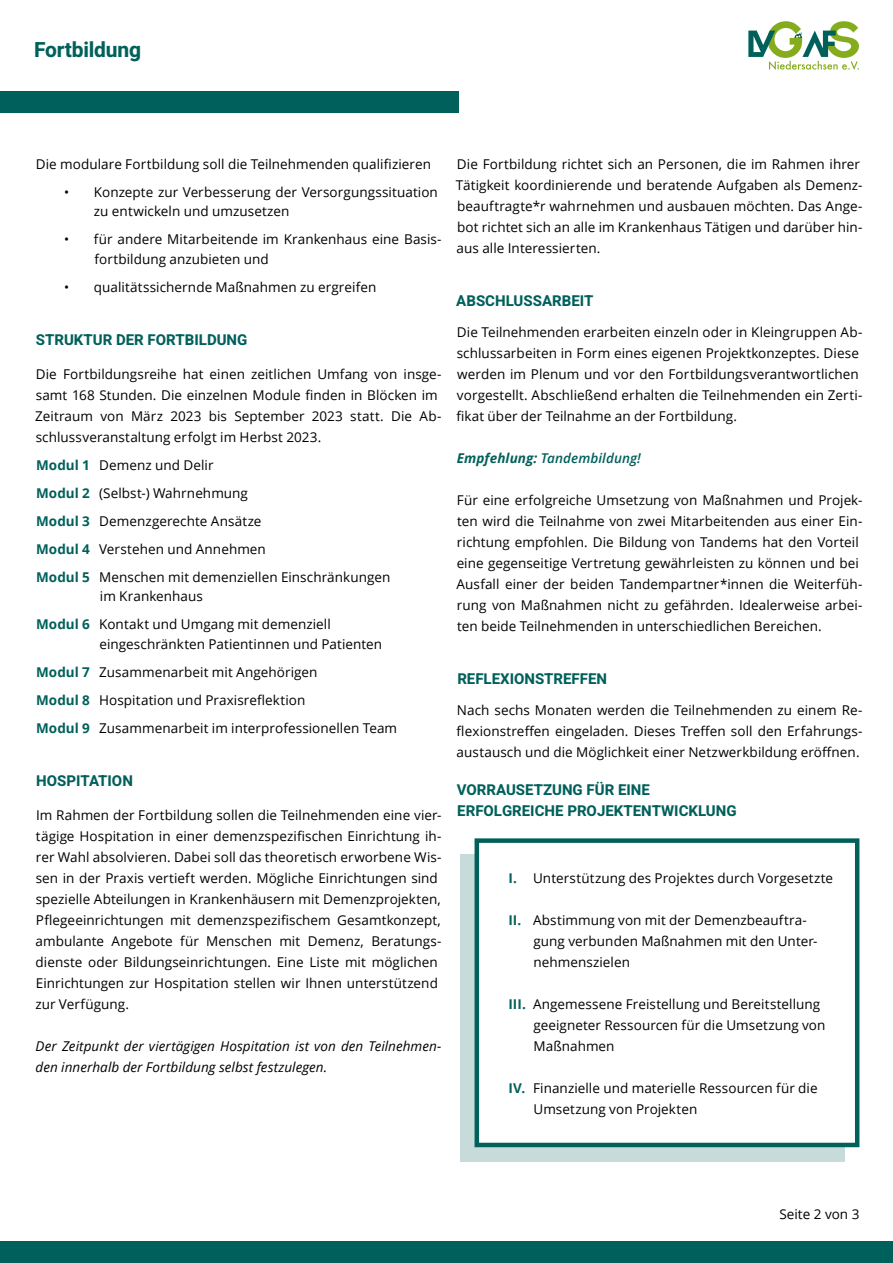
<style>
.page{position:relative;width:893px;height:1263px;background:#fff}
.page>*{position:absolute;margin:0;border:0;box-sizing:border-box;transform-origin:0 0}
.t1{font:700 21px "Heebo";letter-spacing:-.01em;color:#00605b}
.t2{font:700 15px/21px "Heebo";color:#00605b}
.t3{font:13.5px/21px "Open Sans";letter-spacing:.005em;color:#000}
.t4{font:italic 13.5px/21px "Open Sans";letter-spacing:.005em;color:#000}
.t5{font:italic 600 13.5px "Open Sans";letter-spacing:.005em;color:#00605b}
.s1{font-weight:700;color:#00605b}
.s2{font-weight:700}
</style>
<div class="page">
<svg style="left:748px;top:21px;width:111px;height:49px"></svg>
<div style="left:0;top:1242px;width:893px;height:21px;background:#00605b"></div>
<div style="left:460px;top:854px;width:385px;height:307px;background:#c6dbda"></div>
<div style="left:0;top:91px;width:458px;height:22px;background:#00605b"></div>
<div style="left:477px;top:841px;width:380px;height:304px;background:#fff"></div>
<div style="left:475px;top:838px;width:384px;height:309px;border:4px solid #00605b"></div>
<h1 class="t1" style="left:34px;top:35px;width:109px">Fortbildung</h1>
<p class="t3" style="left:36px;top:153px;width:397px">Die modulare Fortbildung soll die Teilnehmenden qualifizieren</p>
<p class="t3" style="left:94px;top:182px;width:345px;line-height:19.5px;text-indent:-30px">• Konzepte zur Verbesserung der Versorgungssituation zu entwickeln und umzusetzen</p>
<p class="t3" style="left:95px;top:229px;width:348px;line-height:19.5px;text-indent:-30px">• für andere Mitarbeitende im Krankenhaus eine Basis&shy;fortbildung anzubieten und</p>
<p class="t3" style="left:64px;top:276px;width:314px">• qualitätssichernde Maßnahmen zu ergreifen</p>
<p class="t2" style="left:36px;top:329px;width:213px">STRUKTUR DER FORTBILDUNG</p>
<p class="t3" style="left:35px;top:363px;width:408px">Die Fortbildungsreihe hat einen zeitlichen Umfang von insge&shy;samt 168 Stunden. Die einzelnen Module finden in Blöcken im Zeitraum von März 2023 bis September 2023 statt. Die Ab&shy;schlussveranstaltung erfolgt im Herbst 2023.</p>
<p class="t3" style="left:36px;top:450px;width:356px;line-height:28px"><span class="s1">Modul 1</span> Demenz und Delir<br><span class="s1">Modul 2</span> (Selbst-) Wahrnehmung<br><span class="s1">Modul 3</span> Demenzgerechte Ansätze<br><span class="s1">Modul 4</span> Verstehen und Annehmen<br><span class="s1">Modul 5</span> Menschen mit demenziellen Einschränkungen</p>
<p class="t3" style="left:36px;top:582px;width:296px;line-height:28px;text-indent:64px">im Krankenhaus<br><span class="s1">Modul 6</span> Kontakt und Umgang mit demenziell</p>
<p class="t3" style="left:36px;top:629px;width:363px;line-height:28px;text-indent:63px">eingeschränkten Patientinnen und Patienten <span class="s1">Modul 7</span> Zusammenarbeit mit Angehörigen<br><span class="s1">Modul 8</span> Hospitation und Praxisreflektion<br><span class="s1">Modul 9</span> Zusammenarbeit im interprofessionellen Team</p>
<p class="t2" style="left:36px;top:770px;width:98px">HOSPITATION</p>
<p class="t3" style="left:35px;top:804px;width:407px">Im Rahmen der Fortbildung sollen die Teilnehmenden eine vier&shy;tägige Hospitation in einer demenzspezifischen Einrichtung ih&shy;rer Wahl absolvieren. Dabei soll das theoretisch erworbene Wis&shy;sen in der Praxis vertieft werden. Mögliche Einrichtungen sind spezielle Abteilungen in Krankenhäusern mit Demenzprojekten, Pflegeeinrichtungen mit demenzspezifischem Gesamtkonzept, ambulante Angebote für Menschen mit Demenz, Beratungs&shy;dienste oder Bildungseinrichtungen. Eine Liste mit möglichen Einrichtungen zur Hospitation stellen wir Ihnen unterstützend zur Verfügung.</p>
<p class="t4" style="left:36px;top:1035px;width:407px">Der Zeitpunkt der viertägigen Hospitation ist von den Teilnehmen&shy;den innerhalb der Fortbildung selbst festzulegen.</p>
<p class="t3" style="left:456px;top:153px;width:408px">Die Fortbildung richtet sich an Personen, die im Rahmen ihrer Tätigkeit koordinierende und beratende Aufgaben als Demenz&shy;beauftragte*r wahrnehmen und ausbauen möchten. Das Ange&shy;bot richtet sich an alle im Krankenhaus Tätigen und darüber hin&shy;aus alle Interessierten.</p>
<p class="t2" style="left:456px;top:290px;width:139px">ABSCHLUSSARBEIT</p>
<p class="t3" style="left:457px;top:321px;width:407px">Die Teilnehmenden erarbeiten einzeln oder in Kleingruppen Ab&shy;schlussarbeiten in Form eines eigenen Projektkonzeptes. Diese werden im Plenum und vor den Fortbildungsverantwortlichen vorgestellt. Abschließend erhalten die Teilnehmenden ein Zerti&shy;fikat über der Teilnahme an der Fortbildung.</p>
<p class="t5" style="left:457px;top:448px;width:186px"><span class="s2">Empfehlung:</span> Tandembildung!</p>
<p class="t3" style="left:457px;top:489px;width:407px">Für eine erfolgreiche Umsetzung von Maßnahmen und Projek&shy;ten wird die Teilnahme von zwei Mitarbeitenden aus einer Ein&shy;richtung empfohlen. Die Bildung von Tandems hat den Vorteil eine gegenseitige Vertretung gewährleisten zu können und bei Ausfall einer der beiden Tandempartner*innen die Weiterfüh&shy;rung von Maßnahmen nicht zu gefährden. Idealerweise arbei&shy;ten beide Teilnehmenden in unterschiedlichen Bereichen.</p>
<p class="t2" style="left:457px;top:668px;width:151px">REFLEXIONSTREFFEN</p>
<p class="t3" style="left:457px;top:699px;width:407px;text-align:justify">Nach sechs Monaten werden die Teilnehmenden zu einem Re&shy;flexionstreffen eingeladen. Dieses Treffen soll den Erfahrungs&shy;austausch und die Möglichkeit einer Netzwerkbildung eröffnen.</p>
<p class="t2" style="left:457px;top:779px;width:281px">VORRAUSETZUNG FÜR EINE<br>ERFOLGREICHE PROJEKTENTWICKLUNG</p>
<p class="t3" style="left:508px;top:867px;width:326px"><span class="s1">I.</span> Unterstützung des Projektes durch Vorgesetzte</p>
<p class="t3" style="left:533px;top:909px;width:286px;text-indent:-25px"><span class="s1">II.</span> Abstimmung von mit der Demenzbeauftra&shy;gung verbunden Maßnahmen mit den Unter&shy;nehmenszielen</p>
<p class="t3" style="left:533px;top:993px;width:294px;text-indent:-25px"><span class="s1">III.</span> Angemessene Freistellung und Bereitstellung geeigneter Ressourcen für die Umsetzung von<br>Maßnahmen</p>
<p class="t3" style="left:533px;top:1077px;width:286px;text-indent:-25px"><span class="s1">IV.</span> Finanzielle und materielle Ressourcen für die<br>Umsetzung von Projekten</p>
<p class="t3" style="left:779px;top:1203px;width:81px">Seite 2 von 3</p>
</div>
